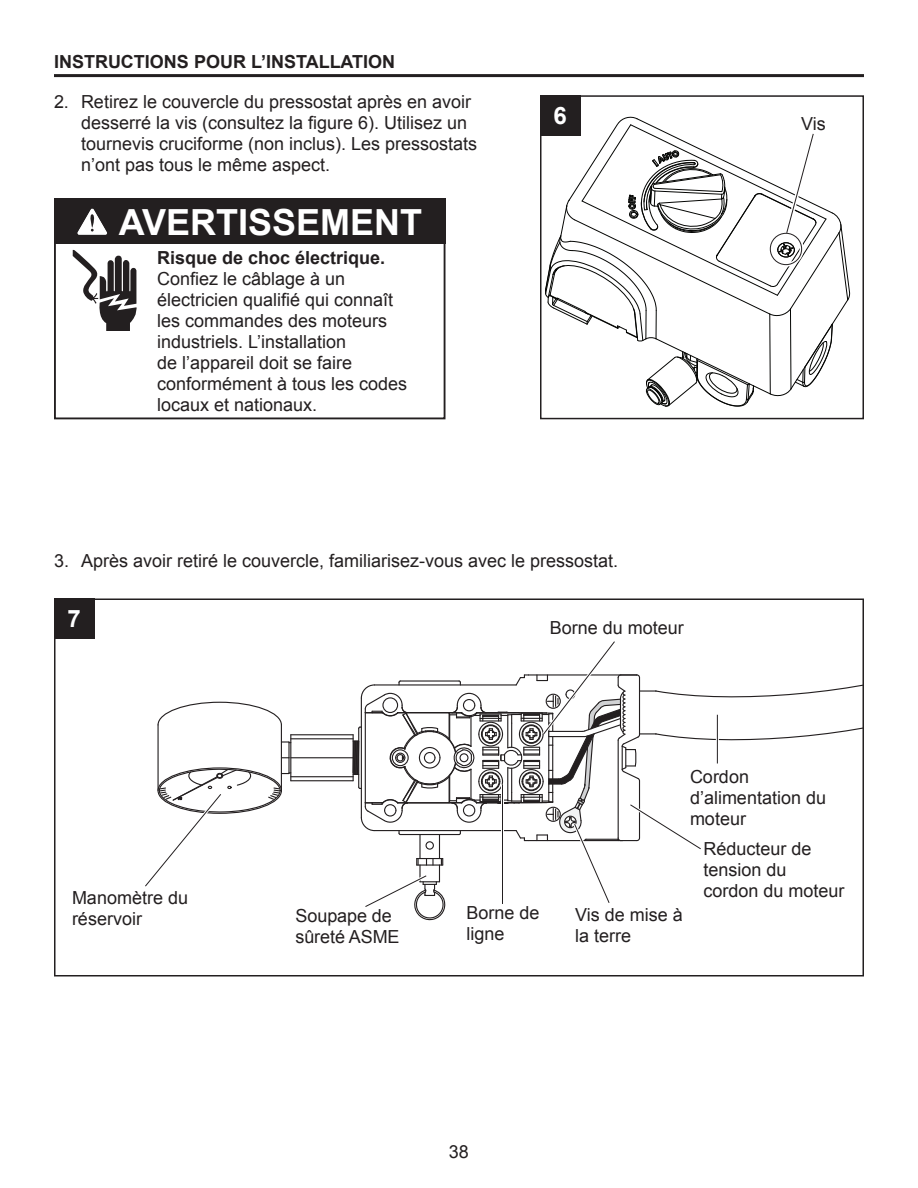
<style>
.page{position:relative;width:918px;height:1188px;background:#fff}
.page>*{position:absolute;margin:0;border:0;box-sizing:border-box;transform-origin:0 0}
.t1{font:700 36px "Arial";color:#fff}
.t2{font:700 24px "Arial";color:#fff}
.t3{font:18px/21px "Arial";color:#231f20}
.t4{font:700 18px "Arial";color:#231f20}
.s1{font-weight:700}
</style>
<div class="page">
<hr style="left:54px;top:74px;width:810px;height:3px;background:#231f20">
<div style="left:54px;top:199px;width:392px;height:45px;background:#231f20"></div>
<svg style="left:77px;top:208px;width:30px;height:27px"></svg>
<div style="left:54px;top:242px;width:392px;height:177px;border:2px solid #231f20"></div>
<svg style="left:73px;top:250px;width:64px;height:81px"></svg>
<div style="left:540px;top:95px;width:324px;height:324px;border:2px solid #231f20"></div>
<div style="left:540px;top:95px;width:40px;height:41px;background:#231f20"></div>
<svg style="left:545px;top:115px;width:305px;height:292px"></svg>
<div style="left:770px;top:233px;width:32px;height:32px;border:1px solid #231f20;border-radius:50%"></div>
<hr style="left:158px;top:725px;width:1px;height:66px;background:#231f20">
<svg style="left:158px;top:701px;width:124px;height:25px"></svg>
<hr style="left:281px;top:725px;width:1px;height:66px;background:#231f20">
<hr style="left:291px;top:734px;width:62px;height:1px;background:#231f20">
<hr style="left:291px;top:780px;width:62px;height:1px;background:#231f20">
<hr style="left:290px;top:735px;width:1px;height:46px;background:#231f20">
<hr style="left:291px;top:738px;width:62px;height:1px;background:#231f20">
<hr style="left:291px;top:776px;width:62px;height:1px;background:#231f20">
<hr style="left:291px;top:757px;width:62px;height:1px;background:#231f20">
<div style="left:54px;top:598px;width:810px;height:378px;border:2px solid #231f20"></div>
<div style="left:54px;top:598px;width:40px;height:41px;background:#231f20"></div>
<svg style="left:352px;top:637px;width:511px;height:284px"></svg>
<svg style="left:145px;top:741px;width:146px;height:146px"></svg>
<p class="t4" style="left:54px;top:50px;width:343px">INSTRUCTIONS POUR L’INSTALLATION</p>
<p class="t3" style="left:81px;top:92px;width:398px;text-indent:-27px">2. Retirez le couvercle du pressostat après en avoir desserré la vis (consultez la figure 6). Utilisez un tournevis cruciforme (non inclus). Les pressostats n’ont pas tous le même aspect.</p>
<p class="t1" style="left:119px;top:198px;width:305px">AVERTISSEMENT</p>
<p class="t3" style="left:157px;top:247px;width:252px"><span class="s1">Risque de choc électrique.<br></span>Confiez le câblage à un électricien qualifié qui connaît les commandes des moteurs industriels. L’installation<br>de l’appareil doit se faire conformément à tous les codes locaux et nationaux.</p>
<p class="t2" style="left:554px;top:100px;width:15px">6</p>
<p class="t3" style="left:801px;top:113px;width:26px">Vis</p>
<p class="t3" style="left:54px;top:550px;width:566px">3. Après avoir retiré le couvercle, familiarisez-vous avec le pressostat.</p>
<p class="t2" style="left:68px;top:603px;width:15px">7</p>
<p class="t3" style="left:72px;top:888px;width:118px">Manomètre du réservoir</p>
<p class="t3" style="left:296px;top:906px;width:106px">Soupape de sûreté ASME</p>
<p class="t3" style="left:550px;top:617px;width:136px">Borne du moteur</p>
<p class="t3" style="left:690px;top:766px;width:138px">Cordon d’alimentation du moteur</p>
<p class="t3" style="left:466px;top:903px;width:75px">Borne de ligne</p>
<p class="t3" style="left:575px;top:904px;width:109px">Vis de mise à la terre</p>
<p class="t3" style="left:704px;top:838px;width:143px">Réducteur de tension du cordon du moteur</p>
<p class="t3" style="left:449px;top:1141px;width:22px">38</p>
</div>
